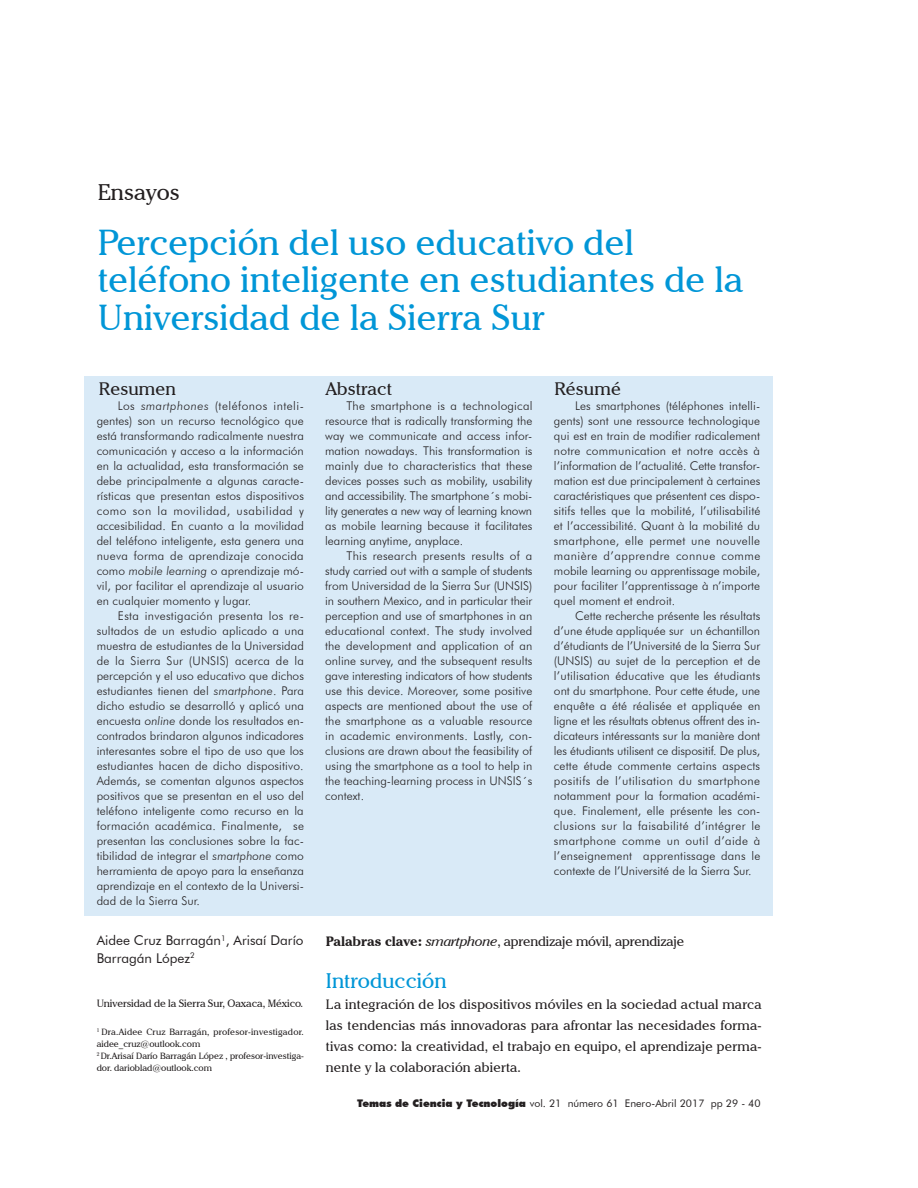
<style>
.page{position:relative;width:918px;height:1188px;background:#fff}
.page>*{position:absolute;margin:0;border:0;box-sizing:border-box;transform-origin:0 0}
._1__Cabeza{font:36px/37.5px "Cheltenham IT Cby BT";color:#0196d7}
.ensayo{font:22.5px "Cheltenham IT Cby BT";color:#231f20}
._1__subcabeza{font:21px "Cheltenham IT Cby BT";color:#0196d7}
.AbstracsTitulos{font:18px "Cheltenham IT Cby BT";color:#231f20}
.cuerpo{font:13.5px/21px "Cheltenham IT Cby BT";letter-spacing:.01em;color:#231f20;text-align:justify}
.cuerpo-2{font:13.5px "Cheltenham IT Cby BT";letter-spacing:-.015em;color:#231f20}
.autor{font:13.5px "Futura BT";color:#231f20}
.abstract__resumen_es{font:300 12px/15px "Futura BT";letter-spacing:.005em;color:#231f20;text-align:justify}
.t1{font:10.5px "Futura BT";color:#231f20}
.autor-referencia{font:10.5px "Cheltenham IT Cby BT";letter-spacing:-.01em;color:#231f20}
.autor-referencia-2{font:9px/12px "Cheltenham IT Cby BT";letter-spacing:-.005em;color:#231f20}
.autor-referencia-3{font:9px/12px "Cheltenham IT Cby BT";letter-spacing:.015em;color:#231f20}
.s1{font-style:italic}
.s2{font-weight:700}
.s3{font-weight:900}
</style>
<div class="page">
<div style="left:85px;top:376px;width:688px;height:540px;background:#d9eaf7"></div>
<p class="ensayo" style="left:98px;top:178px;width:83px">Ensayos</p>
<p class="_1__Cabeza" style="left:98px;top:223px;width:647px">Percepción del uso educativo del teléfono inteligente en estudiantes de la<br>Universidad de la Sierra Sur</p>
<p class="AbstracsTitulos" style="left:99px;top:377px;width:79px">Resumen</p>
<p class="AbstracsTitulos" style="left:326px;top:377px;width:68px">Abstract</p>
<p class="AbstracsTitulos" style="left:554px;top:377px;width:68px">Résumé</p>
<p class="abstract__resumen_es" style="left:97px;top:398px;width:209px;text-indent:21px">Los <span class="s1">smartphones</span> (teléfonos inteli&shy;gentes) son un recurso tecnológico que está transformando radicalmente nuestra comunicación y acceso a la información en la actualidad, esta transformación se debe principalmente a algunas caracte&shy;rísticas que presentan estos dispositivos como son la movilidad, usabilidad y accesibilidad. En cuanto a la movilidad del teléfono inteligente, esta genera una nueva forma de aprendizaje conocida como <span class="s1">mobile learning</span> o aprendizaje mó&shy;vil, por facilitar el aprendizaje al usuario en cualquier momento y lugar.</p>
<p class="abstract__resumen_es" style="left:97px;top:608px;width:209px;text-indent:21px">Esta investigación presenta los re&shy;sultados de un estudio aplicado a una muestra de estudiantes de la Universidad de la Sierra Sur (UNSIS) acerca de la percepción y el uso educativo que dichos estudiantes tienen del <span class="s1">smartphone</span>. Para dicho estudio se desarrolló y aplicó una encuesta <span class="s1">online</span> donde los resultados en&shy;contrados brindaron algunos indicadores interesantes sobre el tipo de uso que los estudiantes hacen de dicho dispositivo.<br>Además, se comentan algunos aspectos positivos que se presentan en el uso del teléfono inteligente como recurso en la formación académica. Finalmente, se presentan las conclusiones sobre la fac&shy;tibilidad de integrar el <span class="s1">smartphone</span> como herramienta de apoyo para la enseñanza aprendizaje en el contexto de la Universi&shy;dad de la Sierra Sur.</p>
<p class="abstract__resumen_es" style="left:325px;top:398px;width:209px;text-indent:21px">The smartphone is a technological resource that is radically transforming the way we communicate and access infor&shy;mation nowadays. This transformation is mainly due to characteristics that these devices posses such as mobility, usability and accessibility. The smartphone´s mobi&shy;lity generates a new way of learning known as mobile learning because it facilitates learning anytime, anyplace.</p>
<p class="abstract__resumen_es" style="left:325px;top:548px;width:209px;text-indent:21px">This research presents results of a study carried out with a sample of students from Universidad de la Sierra Sur (UNSIS) in southern Mexico, and in particular their perception and use of smartphones in an educational context. The study involved the development and application of an online survey, and the subsequent results gave interesting indicators of how students use this device. Moreover, some positive aspects are mentioned about the use of the smartphone as a valuable resource in academic environments. Lastly, con&shy;clusions are drawn about the feasibility of using the smartphone as a tool to help in the teaching-learning process in UNSIS´s context.</p>
<p class="abstract__resumen_es" style="left:554px;top:398px;width:208px;text-indent:21px">Les smartphones (téléphones intelli&shy;gents) sont une ressource technologique qui est en train de modifier radicalement notre communication et notre accès à l’information de l’actualité. Cette transfor&shy;mation est due principalement à certaines caractéristiques que présentent ces dispo&shy;sitifs telles que la mobilité, l’utilisabilité et l’accessibilité. Quant à la mobilité du smartphone, elle permet une nouvelle manière d’apprendre connue comme mobile learning ou apprentissage mobile, pour faciliter l’apprentissage à n’importe quel moment et endroit.</p>
<p class="abstract__resumen_es" style="left:554px;top:608px;width:208px;text-indent:21px">Cette recherche présente les résultats d’une étude appliquée sur un échantillon d’étudiants de l’Université de la Sierra Sur (UNSIS) au sujet de la perception et de l’utilisation éducative que les étudiants ont du smartphone. Pour cette étude, une enquête a été réalisée et appliquée en ligne et les résultats obtenus offrent des in&shy;dicateurs intéressants sur la manière dont les étudiants utilisent ce dispositif. De plus, cette étude commente certains aspects positifs de l’utilisation du smartphone notamment pour la formation académi&shy;que. Finalement, elle présente les con&shy;clusions sur la faisabilité d’intégrer le smartphone comme un outil d’aide à l’enseignement apprentissage dans le contexte de l’Université de la Sierra Sur.</p>
<p class="autor" style="left:97px;top:932px;width:208px">Aidee Cruz Barragán<sup>1</sup>, Arisaí Darío</p>
<p class="cuerpo-2" style="left:326px;top:933px;width:360px"><span class="s2">Palabras clave:</span> <span class="s1">smartphone</span>, aprendizaje móvil, aprendizaje</p>
<p class="_1__subcabeza" style="left:326px;top:967px;width:122px">Introducción</p>
<p class="cuerpo" style="left:326px;top:993px;width:437px">La integración de los dispositivos móviles en la sociedad actual marca las tendencias más innovadoras para afrontar las necesidades forma&shy;tivas como: la creatividad, el trabajo en equipo, el aprendizaje perma&shy;nente y la colaboración abierta.</p>
<p class="autor" style="left:97px;top:950px;width:100px">Barragán López<sup>2</sup></p>
<p class="autor-referencia" style="left:97px;top:997px;width:209px">Universidad de la Sierra Sur, Oaxaca, México<span class="s1">.</span></p>
<p class="autor-referencia-3" style="left:97px;top:1026px;width:209px"><sup>1</sup> Dra.Aidee Cruz Barragán, profesor-investigador. aidee_cruz@outlook.com</p>
<p class="autor-referencia-2" style="left:97px;top:1050px;width:209px"><sup>2</sup> Dr.Arisaí Darío Barragán López , profesor-investiga&shy;dor. darioblad@outlook.com</p>
<p class="t1" style="left:357px;top:1097px;width:405px"><span class="s3">Temas de Ciencia y Tecnología</span> vol. 21 número 61 Enero-Abril 2017 pp 29 - 40</p>
</div>
